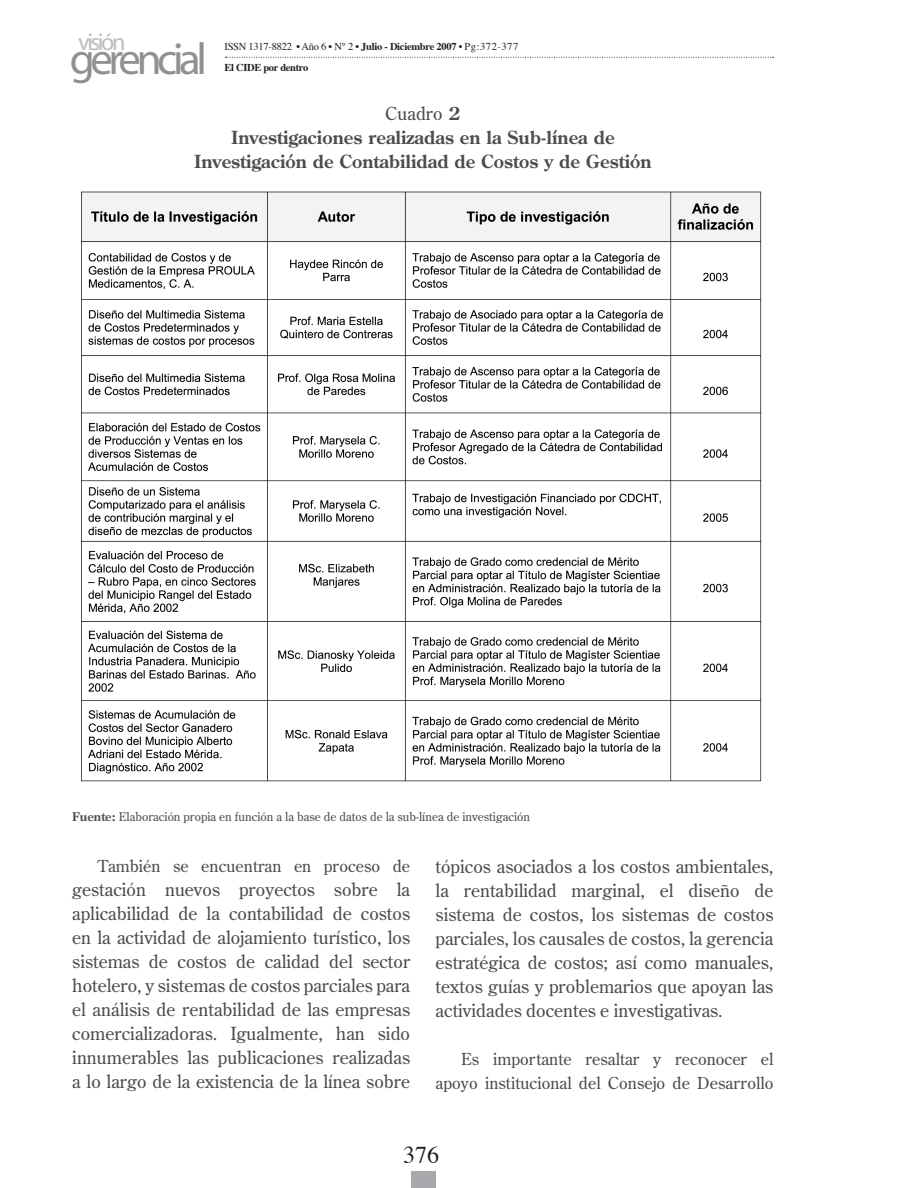
<style>
.page{position:relative;width:918px;height:1188px;background:#fff}
.page>*{position:absolute;margin:0;border:0;box-sizing:border-box;transform-origin:0 0}
.t1{font:44.85px "Myriad";letter-spacing:-.095em;color:#8f9194}
.t2{font:24.3px "Myriad";letter-spacing:-.095em;color:#bcbdc0}
.t3{font:24px "Times";color:#231f20}
.t4{font:18px/24px "Century Old Style Std";color:#4b4c4d;text-align:justify}
.t5{font:700 18px/24px "Century Old Style Std";color:#4b4c4d;text-align:center}
.t6{font:16.5px/24px "Century Old Style Std";color:#4b4c4d;text-align:right}
.t7{font:12px "Century Old Style Std";color:#4b4c4d}
.t8{font:10.5px/21px "Times";letter-spacing:-.025em;color:#231f20}
.s1{font-weight:700}
.s2{font-weight:400}
</style>
<div class="page">
<div style="left:411px;top:1171px;width:25px;height:17px;background:#a8a9ad"></div>
<img style="left:81px;top:191px;width:681px;height:591px">
<svg style="left:225px;top:57px;width:548px;height:1px"></svg>
<h2 class="t2" style="left:78px;top:29px;width:49px">visión</h2>
<h1 class="t1" style="left:70px;top:36px;width:139px">gerencial</h1>
<p class="t8" style="left:225px;top:35px;width:295px">ISSN 1317-8822 • Año 6 • N° 2 • <span class="s1">Julio - Diciembre 2007</span> • Pg:372-377<br><span class="s1">El CIDE por dentro</span></p>
<p class="t5" style="left:194px;top:101px;width:459px"><span class="s2">Cuadro</span> 2<br>Investigaciones realizadas en la Sub-línea de<br>Investigación de Contabilidad de Costos y de Gestión</p>
<p class="t7" style="left:72px;top:809px;width:459px"><span class="s1">Fuente:</span> Elaboración propia en función a la base de datos de la sub-línea de investigación</p>
<p class="t6" style="left:98px;top:854px;width:314px">También se encuentran en proceso de</p>
<p class="t4" style="left:72px;top:877px;width:339px">gestación nuevos proyectos sobre la aplicabilidad de la contabilidad de costos en la actividad de alojamiento turístico, los sistemas de costos de calidad del sector hotelero, y sistemas de costos parciales para el análisis de rentabilidad de las empresas comercializadoras. Igualmente, han sido innumerables las publicaciones realizadas a lo largo de la existencia de la línea sobre</p>
<p class="t4" style="left:436px;top:855px;width:339px">tópicos asociados a los costos ambientales, la rentabilidad marginal, el diseño de sistema de costos, los sistemas de costos parciales, los causales de costos, la gerencia estratégica de costos; así como manuales, textos guías y problemarios que apoyan las actividades docentes e investigativas.</p>
<p class="t6" style="left:436px;top:1047px;width:339px">Es importante resaltar y reconocer el apoyo institucional del Consejo de Desarrollo</p>
<h3 class="t3" style="left:403px;top:1132px;width:37px">376</h3>
</div>
